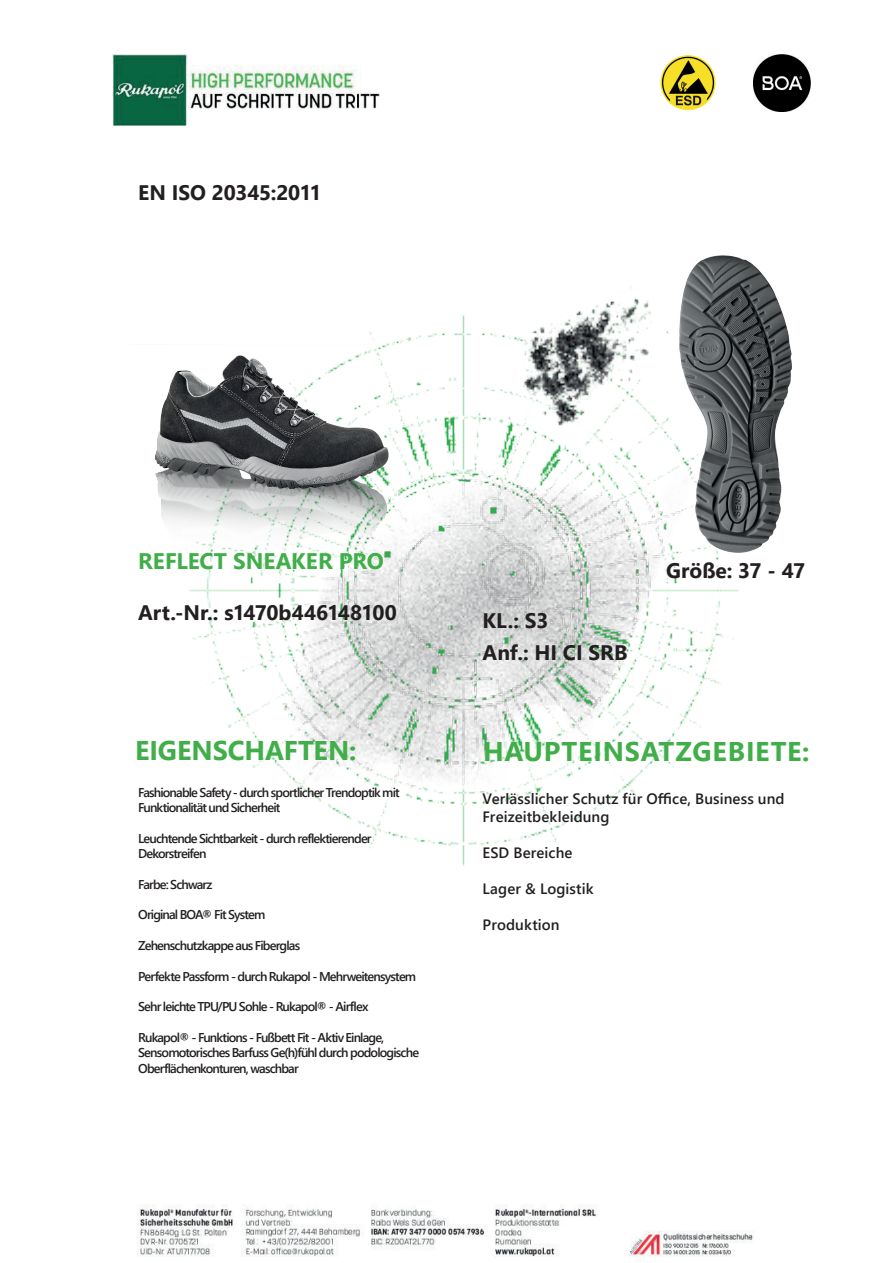
<style>
.page{position:relative;width:893px;height:1263px;background:#fff}
.page>*{position:absolute;margin:0;border:0;box-sizing:border-box;transform-origin:0 0}
.t1{font:700 27px "Segoe UI";letter-spacing:.02em;color:#40ae49}
.t2{font:700 27px "Segoe UI";color:#40ae49}
.t3{font:700 22.5px "Segoe UI";color:#40ae49}
.t4{font:700 21px/32.4px "Segoe UI";letter-spacing:-.005em;color:#231f20}
.t5{font:600 15px/18px "Segoe UI";letter-spacing:.01em;color:#231f20}
.t6{font:600 12.75px/15.3px "Segoe UI";letter-spacing:-.065em;color:#231f20}
</style>
<div class="page">
<img style="left:113px;top:125px;width:626px;height:741px">
<img style="left:112px;top:54px;width:267px;height:71px">
<img style="left:679px;top:255px;width:113px;height:298px">
<img style="left:137px;top:1204px;width:616px;height:53px">
<img style="left:754px;top:54px;width:57px;height:57px">
<img style="left:660px;top:55px;width:56px;height:56px">
<img style="left:132px;top:344px;width:268px;height:209px">
<h3 class="t4" style="left:138px;top:174px;width:185px">EN ISO 20345:2011</h3>
<h2 class="t3" style="left:138px;top:540px;width:247px">REFLECT SNEAKER PRO</h2>
<h3 class="t4" style="left:138px;top:594px;width:260px">Art.-Nr.: s1470b446148100</h3>
<h1 class="t2" style="left:135px;top:724px;width:223px">EIGENSCHAFTEN:</h1>
<p class="t6" style="left:138px;top:784px;width:263px">Fashionable Safety - durch sportlicher Trendoptik mit<br>Funktionalität und Sicherheit</p>
<p class="t6" style="left:138px;top:830px;width:235px">Leuchtende Sichtbarkeit - durch reflektierender<br>Dekorstreifen</p>
<p class="t6" style="left:138px;top:876px;width:76px">Farbe: Schwarz</p>
<p class="t6" style="left:138px;top:906px;width:129px">Original BOA® Fit System</p>
<p class="t6" style="left:138px;top:937px;width:163px">Zehenschutzkappe aus Fiberglas</p>
<p class="t6" style="left:138px;top:967px;width:280px">Perfekte Passform - durch Rukapol - Mehrweitensystem</p>
<p class="t6" style="left:138px;top:998px;width:232px">Sehr leichte TPU/PU Sohle - Rukapol® - Airflex</p>
<p class="t6" style="left:138px;top:1029px;width:282px">Rukapol® - Funktions - Fußbett Fit - Aktiv Einlage,<br>Sensomotorisches Barfuss Ge(h)fühl durch podologische<br>Oberflächenkonturen, waschbar</p>
<h3 class="t4" style="left:483px;top:602px;width:146px">KL.: S3<br>Anf.: HI CI SRB</h3>
<h3 class="t4" style="left:666px;top:553px;width:141px">Größe: 37 - 47</h3>
<h1 class="t1" style="left:483px;top:726px;width:328px">HAUPTEINSATZGEBIETE:</h1>
<p class="t5" style="left:483px;top:788px;width:303px">Verlässlicher Schutz für Office, Business und<br>Freizeitbekleidung</p>
<p class="t5" style="left:483px;top:842px;width:91px">ESD Bereiche</p>
<p class="t5" style="left:483px;top:878px;width:112px">Lager &amp; Logistik</p>
<p class="t5" style="left:483px;top:914px;width:78px">Produktion</p>
</div>
